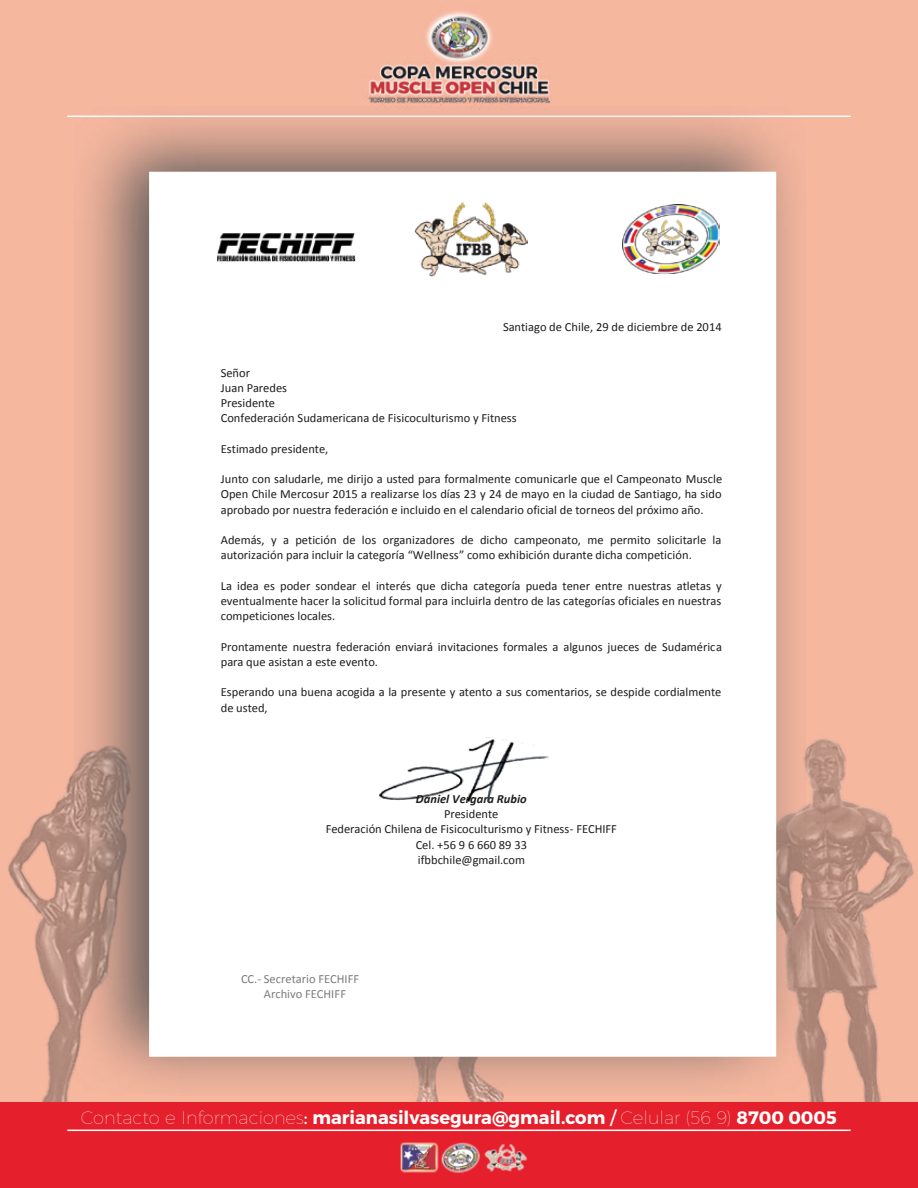
<style>
.page{position:relative;width:918px;height:1188px;background:#f6b79f}
.page>*{position:absolute;margin:0;border:0;box-sizing:border-box;transform-origin:0 0}
.t1{font:700 18px "Montserrat";color:#fff}
.t2{font:12.45px/15.1px "Calibri";color:#1d1d1b}
.t3{font:12.45px/15.1px "Calibri";color:#7b7b7b}
.t4{font:italic 700 12.45px "Calibri";color:#1d1d1b}
.s1{font-weight:100}
.s2{font-weight:400}
</style>
<div class="page">
<img style="left:367px;top:11px;width:184px;height:95px">
<hr style="left:67px;top:116px;width:784px;height:1px;background:#fff">
<img style="left:666px;top:738px;width:252px;height:365px">
<img style="left:0;top:771px;width:261px;height:332px">
<div style="left:0;top:1103px;width:918px;height:85px;background:#e51f2b"></div>
<hr style="left:67px;top:1130px;width:784px;height:1px;background:#fff">
<img style="left:388px;top:1095px;width:278px;height:78px">
<img style="left:74px;top:106px;width:731px;height:989px">
<div style="left:149px;top:172px;width:627px;height:885px;background:#fff;border:4px solid #fff"></div>
<img style="left:414px;top:202px;width:114px;height:75px">
<img style="left:217px;top:233px;width:139px;height:29px">
<img style="left:379px;top:737px;width:170px;height:64px">
<img style="left:622px;top:204px;width:97px;height:70px">
<p class="t2" style="left:503px;top:319px;width:220px">Santiago de Chile, 29 de diciembre de 2014</p>
<p class="t2" style="left:221px;top:365px;width:297px">Señor<br>Juan Paredes<br>Presidente<br>Confederación Sudamericana de Fisicoculturismo y Fitness</p>
<p class="t2" style="left:221px;top:441px;width:109px">Estimado presidente,</p>
<p class="t2" style="left:221px;top:471px;width:503px;text-align:justify">Junto con saludarle, me dirijo a usted para formalmente comunicarle que el Campeonato Muscle Open Chile Mercosur 2015 a realizarse los días 23 y 24 de mayo en la ciudad de Santiago, ha sido aprobado por nuestra federación e incluido en el calendario oficial de torneos del próximo año.</p>
<p class="t2" style="left:221px;top:532px;width:502px">Además, y a petición de los organizadores de dicho campeonato, me permito solicitarle la autorización para incluir la categoría “Wellness” como exhibición durante dicha competición.</p>
<p class="t2" style="left:221px;top:578px;width:503px;text-align:justify">La idea es poder sondear el interés que dicha categoría pueda tener entre nuestras atletas y eventualmente hacer la solicitud formal para incluirla dentro de las categorías oficiales en nuestras competiciones locales.</p>
<p class="t2" style="left:221px;top:639px;width:503px">Prontamente nuestra federación enviará invitaciones formales a algunos jueces de Sudamérica para que asistan a este evento.</p>
<p class="t2" style="left:221px;top:685px;width:502px">Esperando una buena acogida a la presente y atento a sus comentarios, se despide cordialmente de usted,</p>
<p class="t4" style="left:416px;top:791px;width:112px">Daniel Vergara Rubio</p>
<p class="t2" style="left:326px;top:806px;width:293px;text-align:center">Presidente<br>Federación Chilena de Fisicoculturismo y Fitness- FECHIFF<br>Cel. +56 9 6 660 89 33<br>ifbbchile@gmail.com</p>
<p class="t3" style="left:264px;top:971px;width:97px;text-indent:-23px">CC.- Secretario FECHIFF<br>Archivo FECHIFF</p>
<h1 class="t1" style="left:81px;top:1106px;width:758px"><span class="s1">Contacto e Informaciones</span><span class="s2">:</span> marianasilvasegura@gmail.com <span class="s2">/</span> <span class="s1">Celular (56 9)</span> 8700 0005</h1>
</div>
